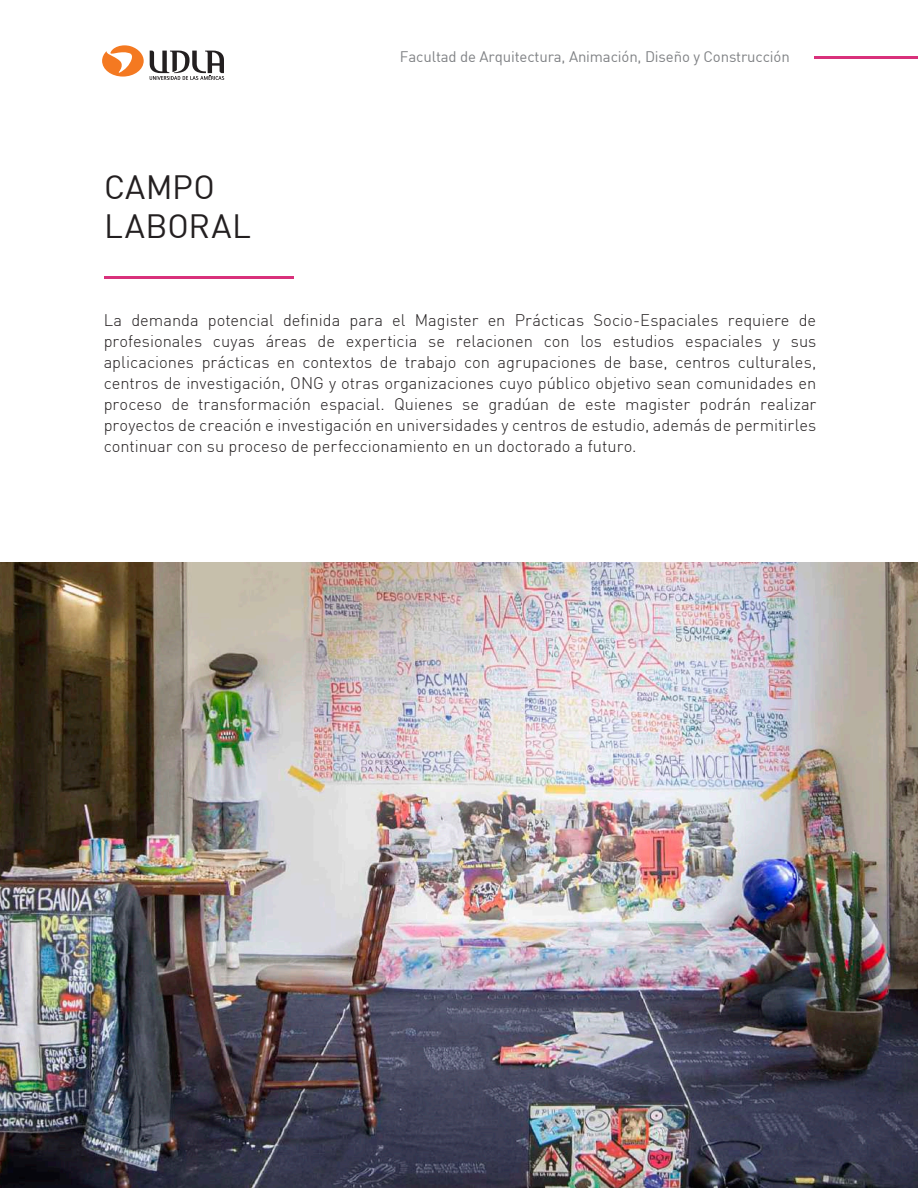
<style>
.page{position:relative;width:918px;height:1188px;background:#fff}
.page>*{position:absolute;margin:0;border:0;box-sizing:border-box;transform-origin:0 0}
.t1{font:33px/39.6px "DIN";letter-spacing:.015em;color:#231f20}
.t2{font:300 16.5px/21px "DIN";color:#231f20;text-align:justify}
.t3{font:15px "DIN";letter-spacing:-.01em;color:#808285}
</style>
<div class="page">
<img style="left:0;top:562px;width:918px;height:626px">
<svg style="left:102px;top:45px;width:42px;height:32px"></svg>
<svg style="left:150px;top:51px;width:74px;height:29px"></svg>
<hr style="left:104px;top:276px;width:189px;height:3px;background:#d9317b">
<hr style="left:814px;top:56px;width:104px;height:2px;background:#d9317b">
<h1 class="t1" style="left:104px;top:166px;width:148px">CAMPO<br>LABORAL</h1>
<p class="t3" style="left:400px;top:48px;width:391px">Facultad de Arquitectura, Animación, Diseño y Construcción</p>
<p class="t2" style="left:104px;top:310px;width:714px">La demanda potencial definida para el Magister en Prácticas Socio-Espaciales requiere de profesionales cuyas áreas de experticia se relacionen con los estudios espaciales y sus aplicaciones prácticas en contextos de trabajo con agrupaciones de base, centros culturales, centros de investigación, ONG y otras organizaciones cuyo público objetivo sean comunidades en proceso de transformación espacial. Quienes se gradúan de este magister podrán realizar proyectos de creación e investigación en universidades y centros de estudio, además de permitirles continuar con su proceso de perfeccionamiento en un doctorado a futuro.</p>
</div>
